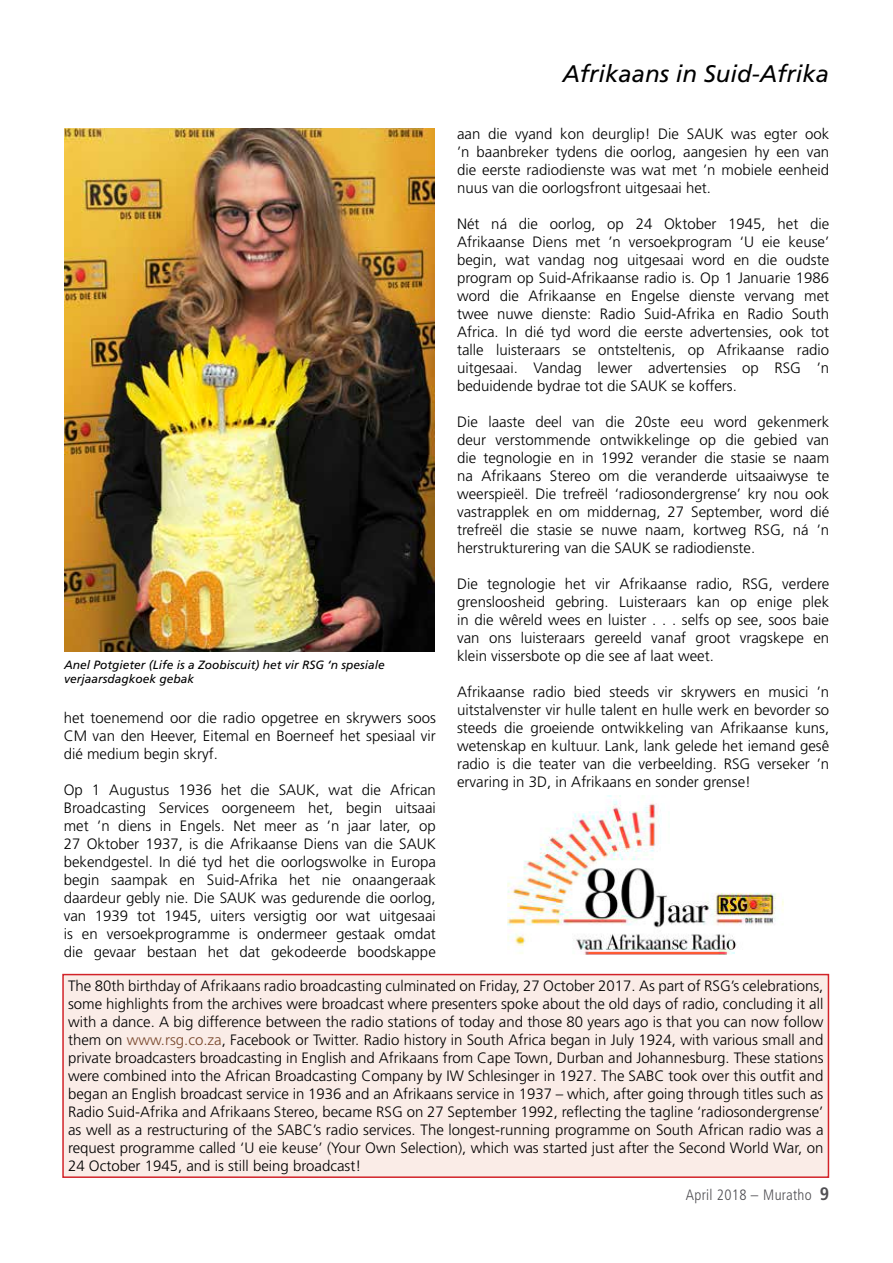
<style>
.page{position:relative;width:893px;height:1263px;background:#fff}
.page>*{position:absolute;margin:0;border:0;box-sizing:border-box;transform-origin:0 0}
.t1{font:italic 24px "Frutiger LT Std";color:#000}
.t2{font:300 15px/18px "Frutiger LT Std";color:#000;text-align:justify}
.t3{font:300 condensed 15px "Frutiger LT Std";letter-spacing:.02em;color:#504f53}
.t4{font:italic 12px/14.4px "Frutiger LT Std";color:#000}
.s1{color:#79472c}
.s2{font-weight:700;font-size:18px}
</style>
<div class="page">
<div style="left:63px;top:974px;width:765px;height:203px;background:#faece7"></div>
<div style="left:62px;top:974px;width:767px;height:204px;border:2px solid #d22329"></div>
<img style="left:65px;top:128px;width:370px;height:523px">
<img style="left:507px;top:795px;width:277px;height:160px">
<p class="t4" style="left:64px;top:657px;width:322px">Anel Potgieter (Life is a Zoobiscuit) het vir RSG ‘n spesiale verjaarsdagkoek gebak</p>
<p class="t2" style="left:64px;top:709px;width:374px">het toenemend oor die radio opgetree en skrywers soos CM van den Heever, Eitemal en Boerneef het spesiaal vir dié medium begin skryf.</p>
<p class="t2" style="left:64px;top:781px;width:374px">Op 1 Augustus 1936 het die SAUK, wat die African Broadcasting Services oorgeneem het, begin uitsaai met ’n diens in Engels. Net meer as ’n jaar later, op 27 Oktober 1937, is die Afrikaanse Diens van die SAUK bekendgestel. In dié tyd het die oorlogswolke in Europa begin saampak en Suid-Afrika het nie onaangeraak daardeur gebly nie. Die SAUK was gedurende die oorlog, van 1939 tot 1945, uiters versigtig oor wat uitgesaai is en versoekprogramme is ondermeer gestaak omdat die gevaar bestaan het dat gekodeerde boodskappe</p>
<h1 class="t1" style="left:562px;top:60px;width:268px">Afrikaans in Suid-Afrika</h1>
<p class="t2" style="left:457px;top:125px;width:374px">aan die vyand kon deurglip! Die SAUK was egter ook ’n baanbreker tydens die oorlog, aangesien hy een van die eerste radiodienste was wat met ’n mobiele eenheid nuus van die oorlogsfront uitgesaai het.</p>
<p class="t2" style="left:457px;top:215px;width:374px">Nét ná die oorlog, op 24 Oktober 1945, het die Afrikaanse Diens met ’n versoekprogram ‘U eie keuse’ begin, wat vandag nog uitgesaai word en die oudste program op Suid-Afrikaanse radio is. Op 1 Januarie 1986 word die Afrikaanse en Engelse dienste vervang met twee nuwe dienste: Radio Suid-Afrika en Radio South Africa. In dié tyd word die eerste advertensies, ook tot talle luisteraars se ontsteltenis, op Afrikaanse radio uitgesaai. Vandag lewer advertensies op RSG ’n beduidende bydrae tot die SAUK se koffers.</p>
<p class="t2" style="left:457px;top:413px;width:374px">Die laaste deel van die 20ste eeu word gekenmerk deur verstommende ontwikkelinge op die gebied van die tegnologie en in 1992 verander die stasie se naam na Afrikaans Stereo om die veranderde uitsaaiwyse te weerspieël. Die trefreël ‘radiosondergrense’ kry nou ook vastrapplek en om middernag, 27 September, word dié trefreël die stasie se nuwe naam, kortweg RSG, ná ’n herstrukturering van die SAUK se radiodienste.</p>
<p class="t2" style="left:457px;top:575px;width:374px">Die tegnologie het vir Afrikaanse radio, RSG, verdere grensloosheid gebring. Luisteraars kan op enige plek in die wêreld wees en luister . . . selfs op see, soos baie van ons luisteraars gereeld vanaf groot vragskepe en klein vissersbote op die see af laat weet.</p>
<p class="t2" style="left:457px;top:683px;width:374px">Afrikaanse radio bied steeds vir skrywers en musici ’n uitstalvenster vir hulle talent en hulle werk en bevorder so steeds die groeiende ontwikkeling van Afrikaanse kuns, wetenskap en kultuur. Lank, lank gelede het iemand gesê radio is die teater van die verbeelding. RSG verseker ’n ervaring in 3D, in Afrikaans en sonder grense!</p>
<p class="t2" style="left:68px;top:977px;width:757px">The 80th birthday of Afrikaans radio broadcasting culminated on Friday, 27 October 2017. As part of RSG’s celebrations, some highlights from the archives were broadcast where presenters spoke about the old days of radio, concluding it all with a dance. A big difference between the radio stations of today and those 80 years ago is that you can now follow them on <span class="s1">www.rsg.co.za</span>, Facebook or Twitter. Radio history in South Africa began in July 1924, with various small and private broadcasters broadcasting in English and Afrikaans from Cape Town, Durban and Johannesburg. These stations were combined into the African Broadcasting Company by IW Schlesinger in 1927. The SABC took over this outfit and began an English broadcast service in 1936 and an Afrikaans service in 1937 – which, after going through titles such as Radio Suid-Afrika and Afrikaans Stereo, became RSG on 27 September 1992, reflecting the tagline ‘radiosondergrense’ as well as a restructuring of the SABC’s radio services. The longest-running programme on South African radio was a request programme called ‘U eie keuse’ (Your Own Selection), which was started just after the Second World War, on 24 October 1945, and is still being broadcast!</p>
<p class="t3" style="left:686px;top:1186px;width:145px">April 2018 – Muratho <span class="s2">9</span></p>
</div>
